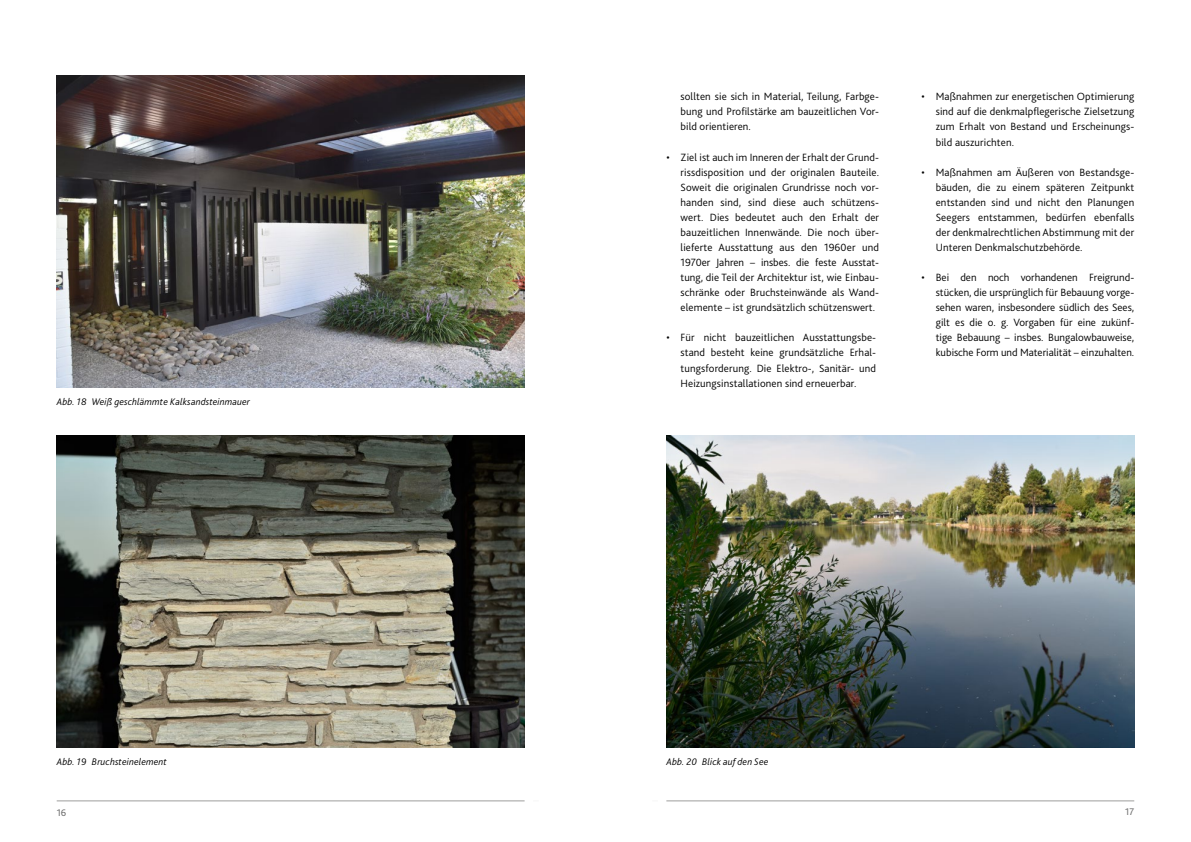
<style>
.page{position:relative;width:1191px;height:842px;background:#fff}
.page>*{position:absolute;margin:0;border:0;box-sizing:border-box;transform-origin:0 0}
.t1{font:300 11px/15.1px "Bliss 2";letter-spacing:.01em;color:#000;text-align:justify}
.t2{font:italic 300 10px "Bliss 2";letter-spacing:.01em;color:#000}
.t3{font:10px "Bliss 2";color:#6f6f6f}
</style>
<div class="page">
<hr style="left:57px;top:800px;width:467px;height:1px;background:#9d9d9c">
<hr style="left:666px;top:800px;width:468px;height:1px;background:#9d9d9c">
<img style="left:57px;top:75px;width:467px;height:312px">
<img style="left:57px;top:435px;width:467px;height:312px">
<img style="left:666px;top:435px;width:468px;height:312px">
<p class="t2" style="left:57px;top:395px;width:195px">Abb. 18 Weiß geschlämmte Kalksandsteinmauer</p>
<p class="t2" style="left:57px;top:755px;width:112px">Abb. 19 Bruchsteinelement</p>
<p class="t1" style="left:680px;top:89px;width:200px">sollten sie sich in Material, Teilung, Farbge&shy;bung und Profilstärke am bauzeitlichen Vor&shy;bild orientieren.</p>
<p class="t1" style="left:680px;top:149px;width:200px;text-indent:-14px">• Ziel ist auch im Inneren der Erhalt der Grund&shy;rissdisposition und der originalen Bauteile.<br>Soweit die originalen Grundrisse noch vor&shy;handen sind, sind diese auch schützens&shy;wert. Dies bedeutet auch den Erhalt der bauzeitlichen Innenwände. Die noch über&shy;lieferte Ausstattung aus den 1960er und 1970er Jahren – insbes. die feste Ausstat&shy;tung, die Teil der Architektur ist, wie Einbau&shy;schränke oder Bruchsteinwände als Wand&shy;elemente – ist grundsätzlich schützenswert.</p>
<p class="t1" style="left:680px;top:330px;width:197px;text-indent:-14px">• Für nicht bauzeitlichen Ausstattungsbe&shy;stand besteht keine grundsätzliche Erhal&shy;tungsforderung. Die Elektro-, Sanitär- und Heizungsinstallationen sind erneuerbar.</p>
<p class="t1" style="left:935px;top:89px;width:200px;text-indent:-14px">• Maßnahmen zur energetischen Optimierung sind auf die denkmalpflegerische Zielsetzung zum Erhalt von Bestand und Erscheinungs&shy;bild auszurichten.</p>
<p class="t1" style="left:935px;top:164px;width:200px;text-indent:-14px">• Maßnahmen am Äußeren von Bestandsge&shy;bäuden, die zu einem späteren Zeitpunkt entstanden sind und nicht den Planungen Seegers entstammen, bedürfen ebenfalls der denkmalrechtlichen Abstimmung mit der Unteren Denkmalschutzbehörde.</p>
<p class="t1" style="left:935px;top:270px;width:200px;text-indent:-14px">• Bei den noch vorhandenen Freigrund&shy;stücken, die ursprünglich für Bebauung vorge&shy;sehen waren, insbesondere südlich des Sees, gilt es die o. g. Vorgaben für eine zukünf&shy;tige Bebauung – insbes. Bungalowbauweise, kubische Form und Materialität – einzuhalten.</p>
<p class="t2" style="left:666px;top:755px;width:104px">Abb. 20 Blick auf den See</p>
<p class="t3" style="left:57px;top:806px;width:11px">16</p>
<p class="t3" style="left:1125px;top:805px;width:10px">17</p>
</div>
